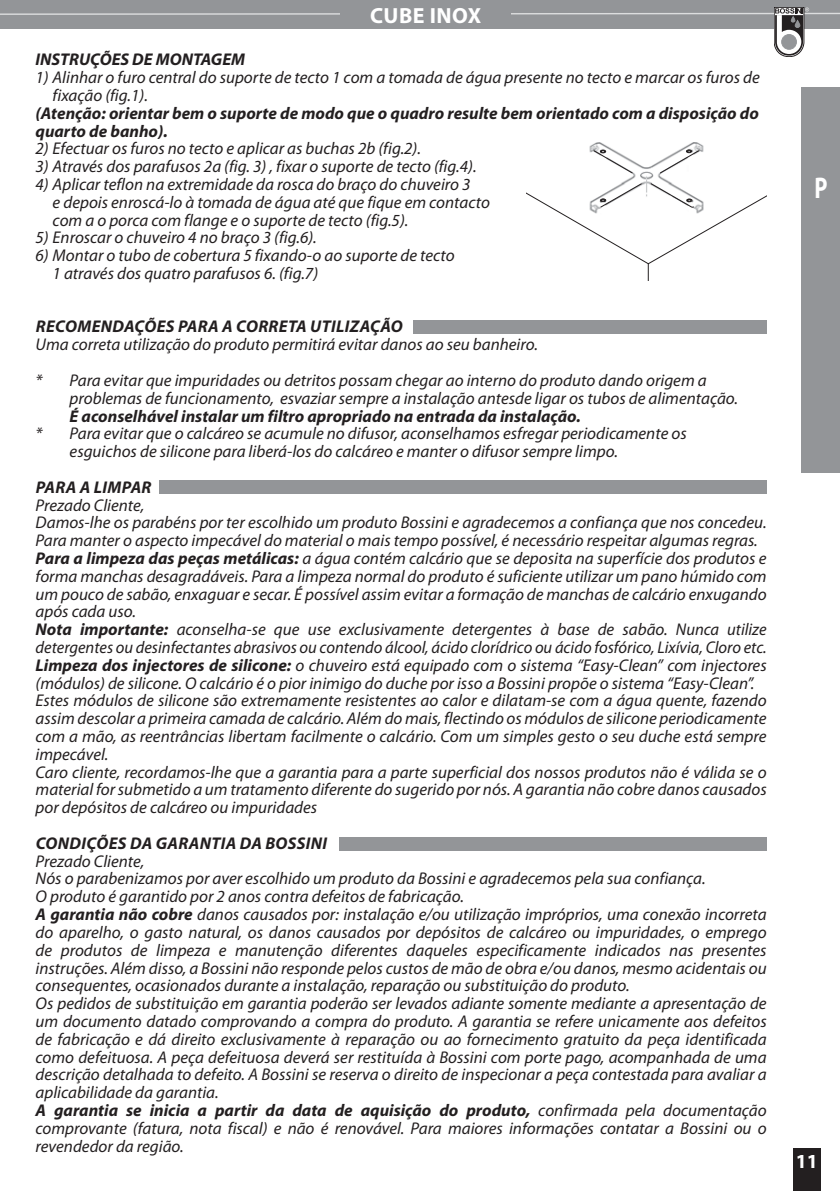
<style>
.page{position:relative;width:840px;height:1191px;background:#fff}
.page>*{position:absolute;margin:0;border:0;box-sizing:border-box;transform-origin:0 0}
.t1{font:700 30px "Myriad Pro";color:#fff;scale:.75 1}
.t2{font:700 22px "Myriad Pro";letter-spacing:.02em;color:#fff}
.t3{font:700 20px "Myriad Pro";color:#fff}
.t4{font:italic 17px/17.8px "Myriad Pro";color:#231f20}
.t5{font:italic 700 17px/17.8px "Myriad Pro";color:#231f20}
.t6{font:italic 700 17px "Myriad Pro";letter-spacing:.02em;color:#231f20}
.s1{font-weight:700}
</style>
<div class="page">
<div style="left:792px;top:1148px;width:28px;height:43px;background:#231f20"></div>
<div style="left:0;top:0;width:839px;height:28px;background:#939598"></div>
<svg style="left:0;top:7px;width:839px;height:50px"></svg>
<div style="left:340px;top:1px;width:170px;height:27px;background:#939598"></div>
<div style="left:159px;top:481px;width:607px;height:13px;background:#939598"></div>
<div style="left:338px;top:837px;width:428px;height:13px;background:#939598"></div>
<div style="left:413px;top:321px;width:353px;height:13px;background:#939598"></div>
<img style="left:589px;top:143px;width:115px;height:40px">
<svg style="left:593px;top:150px;width:39px;height:24px"></svg>
<svg style="left:659px;top:150px;width:40px;height:24px"></svg>
<svg style="left:526px;top:183px;width:240px;height:98px"></svg>
<div style="left:800px;top:88px;width:39px;height:385px;background:#939598"></div>
<p class="t2" style="left:370px;top:7px;width:113px">CUBE INOX</p>
<p class="t5" style="left:36px;top:52px;width:211px">INSTRUÇÕES DE MONTAGEM</p>
<p class="t4" style="left:53px;top:70px;width:708px;text-indent:-17px">1) Alinhar o furo central do suporte de tecto 1 com a tomada de água presente no tecto e marcar os furos de fixação (fig.1).</p>
<p class="t5" style="left:36px;top:106px;width:724px">(Atenção: orientar bem o suporte de modo que o quadro resulte bem orientado com a disposição do quarto de banho).</p>
<p class="t4" style="left:36px;top:142px;width:387px">2) Efectuar os furos no tecto e aplicar as buchas 2b (fig.2).</p>
<p class="t4" style="left:36px;top:159px;width:442px">3) Através dos parafusos 2a (fig. 3) , fixar o suporte de tecto (fig.4).</p>
<p class="t4" style="left:53px;top:177px;width:438px;text-indent:-17px">4) Aplicar teflon na extremidade da rosca do braço do chuveiro 3<br>e depois enroscá-lo à tomada de água até que fique em contacto com a o porca com flange e o suporte de tecto (fig.5).</p>
<p class="t4" style="left:36px;top:231px;width:282px">5) Enroscar o chuveiro 4 no braço 3 (fig.6).</p>
<p class="t4" style="left:53px;top:248px;width:403px;text-indent:-17px">6) Montar o tubo de cobertura 5 fixando-o ao suporte de tecto<br>1 através dos quatro parafusos 6. (fig.7)</p>
<p class="t6" style="left:36px;top:320px;width:368px">RECOMENDAÇÕES PARA A CORRETA UTILIZAÇÃO</p>
<p class="t4" style="left:36px;top:328px;width:672px;line-height:35.6px">Uma correta utilização do produto permitirá evitar danos ao seu banheiro.<br>* Para evitar que impuridades ou detritos possam chegar ao interno do produto dando origem a</p>
<p class="t4" style="left:70px;top:391px;width:669px">problemas de funcionamento, esvaziar sempre a instalação antesde ligar os tubos de alimentação.</p>
<p class="t5" style="left:70px;top:408px;width:512px">É aconselhável instalar um filtro apropriado na entrada da instalação.</p>
<p class="t4" style="left:70px;top:426px;width:618px;text-indent:-34px">* Para evitar que o calcáreo se acumule no difusor, aconselhamos esfregar periodicamente os esguichos de silicone para liberá-los do calcáreo e manter o difusor sempre limpo.</p>
<p class="t6" style="left:36px;top:480px;width:117px">PARA A LIMPAR</p>
<p class="t4" style="left:36px;top:498px;width:732px">Prezado Cliente,<br>Damos-lhe os parabéns por ter escolhido um produto Bossini e agradecemos a confiança que nos concedeu.<br>Para manter o aspecto impecável do material o mais tempo possível, é necessário respeitar algumas regras.<br><span class="s1">Para a limpeza das peças metálicas:</span> a água contém calcário que se deposita na superfície dos produtos e forma manchas desagradáveis. Para a limpeza normal do produto é suficiente utilizar um pano húmido com um pouco de sabão, enxaguar e secar. É possível assim evitar a formação de manchas de calcário enxugando após cada uso.<br><span class="s1">Nota importante:</span> aconselha-se que use exclusivamente detergentes à base de sabão. Nunca utilize detergentes ou desinfectantes abrasivos ou contendo álcool, ácido clorídrico ou ácido fosfórico, Lixívia, Cloro etc.<br><span class="s1">Limpeza dos injectores de silicone:</span> o chuveiro está equipado com o sistema “Easy-Clean” com injectores (módulos) de silicone. O calcário é o pior inimigo do duche por isso a Bossini propõe o sistema “Easy-Clean”.<br>Estes módulos de silicone são extremamente resistentes ao calor e dilatam-se com a água quente, fazendo assim descolar a primeira camada de calcário. Além do mais, flectindo os módulos de silicone periodicamente com a mão, as reentrâncias libertam facilmente o calcário. Com um simples gesto o seu duche está sempre impecável.<br>Caro cliente, recordamos-lhe que a garantia para a parte superficial dos nossos produtos não é válida se o material for submetido a um tratamento diferente do sugerido por nós. A garantia não cobre danos causados por depósitos de calcáreo ou impuridades</p>
<p class="t6" style="left:36px;top:836px;width:293px">CONDIÇÕES DA GARANTIA DA BOSSINI</p>
<p class="t4" style="left:36px;top:854px;width:732px">Prezado Cliente,<br>Nós o parabenizamos por aver escolhido um produto da Bossini e agradecemos pela sua confiança.<br>O produto é garantido por 2 anos contra defeitos de fabricação.<br><span class="s1">A garantia não cobre</span> danos causados por: instalação e/ou utilização impróprios, uma conexão incorreta do aparelho, o gasto natural, os danos causados por depósitos de calcáreo ou impuridades, o emprego de produtos de limpeza e manutenção diferentes daqueles especificamente indicados nas presentes instruções. Além disso, a Bossini não responde pelos custos de mão de obra e/ou danos, mesmo acidentais ou consequentes, ocasionados durante a instalação, reparação ou substituição do produto.<br>Os pedidos de substituição em garantia poderão ser levados adiante somente mediante a apresentação de um documento datado comprovando a compra do produto. A garantia se refere unicamente aos defeitos de fabricação e dá direito exclusivamente à reparação ou ao fornecimento gratuito da peça identificada como defeituosa. A peça defeituosa deverá ser restituída à Bossini com porte pago, acompanhada de uma descrição detalhada to defeito. A Bossini se reserva o direito de inspecionar a peça contestada para avaliar a aplicabilidade da garantia.<br><span class="s1">A garantia se inicia a partir da data de aquisição do produto,</span> confirmada pela documentação comprovante (fatura, nota fiscal) e não é renovável. Para maiores informações contatar a Bossini ou o revendedor da região.</p>
<h1 class="t1" style="left:814px;top:177px;width:19px">PF</h1>
<p class="t3" style="left:795px;top:1154px;width:24px">11</p>
</div>
